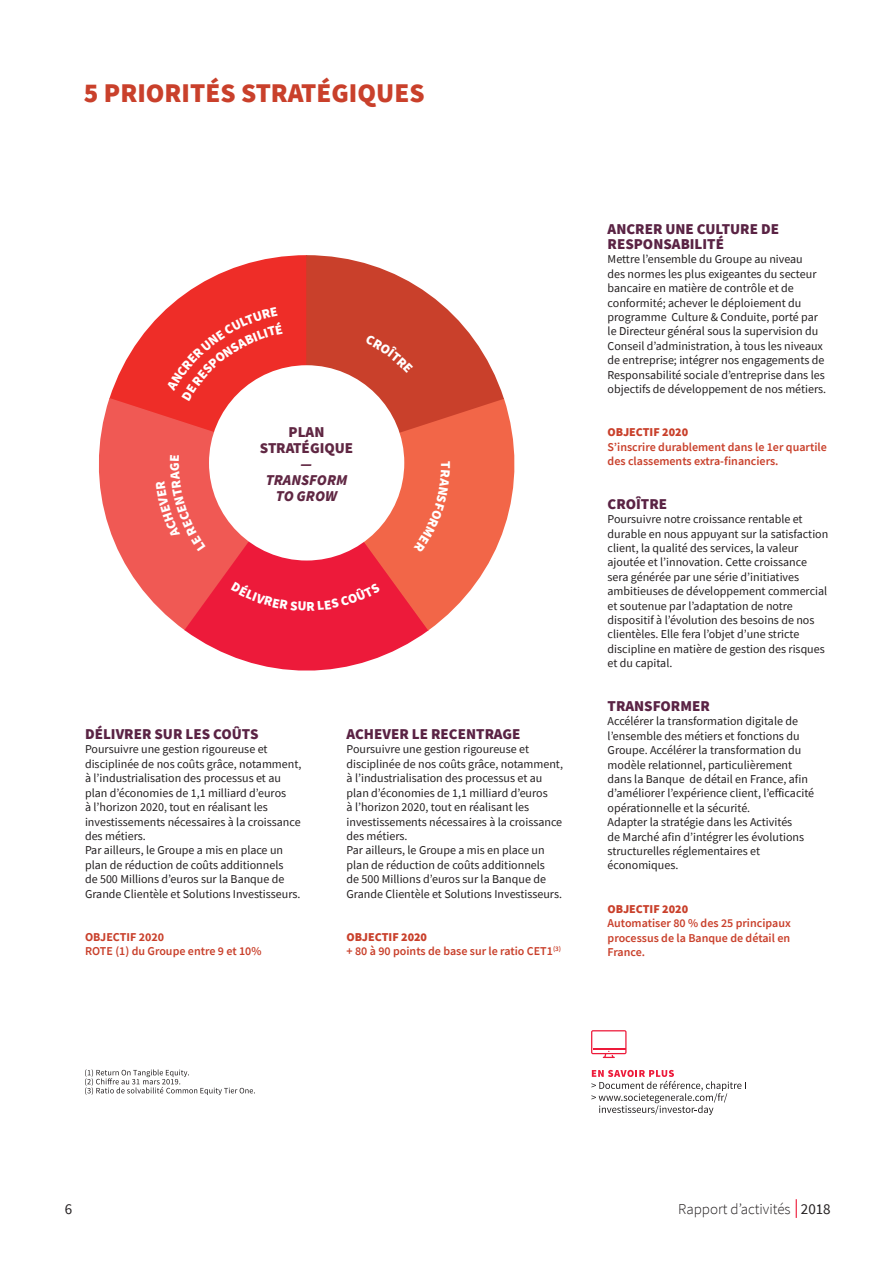
<style>
.page{position:relative;width:893px;height:1263px;background:#fff}
.page>*{position:absolute;margin:0;border:0;box-sizing:border-box;transform-origin:0 0}
.t1{font:900 27px "Source Sans Pro";color:#c9402b}
.t2{font:900 15px "Source Sans Pro";color:#5a2344}
.t3{font:300 15px "Source Sans Pro";color:#231f20}
.t4{font:italic 900 15px/16px "Source Sans Pro";color:#602743;text-align:center}
.t5{font:900 15px/16px "Source Sans Pro";color:#602743;text-align:center}
.t6{font:15px "Source Sans Pro";color:#231f20}
.t7{font:900 13.5px "Source Sans Pro";color:#fff}
.t8{font:12px/14.4px "Source Sans Pro";color:#231f20}
.t9{font:600 12px/14.4px "Source Sans Pro";color:#c9402b}
.t10{font:900 12px "Source Sans Pro";color:#c9402b}
.t11{font:700 12px "Source Sans Pro";color:#c9402b}
.s1{font-weight:400}
</style>
<div class="page">
<svg style="left:796px;top:1199px;width:1px;height:19px"></svg>
<svg style="left:99px;top:400px;width:85px;height:230px"></svg>
<svg style="left:184px;top:552px;width:245px;height:119px;fill:#ed1a3a"></svg>
<svg style="left:306px;top:399px;width:209px;height:231px"></svg>
<svg style="left:591px;top:1070px;width:155px;height:45px"></svg>
<svg style="left:591px;top:1030px;width:35px;height:28px"></svg>
<svg style="left:85px;top:1069px;width:170px;height:26px"></svg>
<div style="left:231px;top:582px;width:149px;height:29px;background:#ed1a3a"></div>
<svg style="left:109px;top:255px;width:395px;height:297px"></svg>
<p class="t1" style="left:84px;top:74px;width:342px">5 PRIORITÉS STRATÉGIQUES</p>
<p class="t5" style="left:260px;top:423px;width:95px">PLAN<br>STRATÉGIQUE</p>
<p class="t4" style="left:266px;top:455px;width:83px">—<br>TRANSFORM<br>TO GROW</p>
<p class="t7" style="left:455px;top:461px;width:9px;rotate:90deg">T</p>
<p class="t2" style="left:85px;top:724px;width:175px">DÉLIVRER SUR LES COÛTS</p>
<p class="t8" style="left:85px;top:742px;width:218px">Poursuivre une gestion rigoureuse et disciplinée de nos coûts grâce, notamment, à l’industrialisation des processus et au plan d’économies de 1,1 milliard d’euros<br>à l’horizon 2020, tout en réalisant les investissements nécessaires à la croissance des métiers.</p>
<p class="t8" style="left:85px;top:843px;width:217px">Par ailleurs, le Groupe a mis en place un plan de réduction de coûts additionnels<br>de 500 Millions d’euros sur la Banque de Grande Clientèle et Solutions Investisseurs.</p>
<p class="t11" style="left:85px;top:928px;width:81px">OBJECTIF 2020</p>
<p class="t9" style="left:85px;top:944px;width:178px">ROTE (1) du Groupe entre 9 et 10%</p>
<p class="t2" style="left:347px;top:724px;width:176px">ACHEVER LE RECENTRAGE</p>
<p class="t8" style="left:347px;top:742px;width:218px">Poursuivre une gestion rigoureuse et disciplinée de nos coûts grâce, notamment, à l’industrialisation des processus et au plan d’économies de 1,1 milliard d’euros<br>à l’horizon 2020, tout en réalisant les investissements nécessaires à la croissance des métiers.</p>
<p class="t8" style="left:347px;top:843px;width:217px">Par ailleurs, le Groupe a mis en place un plan de réduction de coûts additionnels<br>de 500 Millions d’euros sur la Banque de Grande Clientèle et Solutions Investisseurs.</p>
<p class="t10" style="left:347px;top:928px;width:82px">OBJECTIF 2020</p>
<p class="t9" style="left:347px;top:944px;width:216px">+ 80 à 90 points de base sur le ratio CET1<sup>(3)</sup></p>
<p class="t2" style="left:608px;top:219px;width:173px">ANCRER UNE CULTURE DE</p>
<p class="t2" style="left:608px;top:234px;width:118px">RESPONSABILITÉ</p>
<p class="t8" style="left:608px;top:252px;width:220px">Mettre l’ensemble du Groupe au niveau<br>des normes les plus exigeantes du secteur bancaire en matière de contrôle et de conformité; achever le déploiement du programme Culture &amp; Conduite, porté par le Directeur général sous la supervision du Conseil d’administration, à tous les niveaux de entreprise; intégrer nos engagements de Responsabilité sociale d’entreprise dans les objectifs de développement de nos métiers.</p>
<p class="t10" style="left:608px;top:424px;width:82px">OBJECTIF 2020</p>
<p class="t9" style="left:608px;top:439px;width:221px">S’inscrire durablement dans le 1er quartile des classements extra-financiers.</p>
<p class="t2" style="left:608px;top:493px;width:61px">CROÎTRE</p>
<p class="t8" style="left:608px;top:512px;width:222px">Poursuivre notre croissance rentable et durable en nous appuyant sur la satisfaction client, la qualité des services, la valeur ajoutée et l’innovation. Cette croissance sera générée par une série d’initiatives ambitieuses de développement commercial et soutenue par l’adaptation de notre dispositif à l’évolution des besoins de nos clientèles. Elle fera l’objet d’une stricte discipline en matière de gestion des risques et du capital.</p>
<p class="t2" style="left:608px;top:696px;width:104px">TRANSFORMER</p>
<p class="t8" style="left:608px;top:714px;width:208px">Accélérer la transformation digitale de l’ensemble des métiers et fonctions du Groupe. Accélérer la transformation du modèle relationnel, particulièrement dans la Banque de détail en France, afin d’améliorer l’expérience client, l’efficacité opérationnelle et la sécurité.</p>
<p class="t8" style="left:608px;top:815px;width:198px">Adapter la stratégie dans les Activités de Marché afin d’intégrer les évolutions structurelles réglementaires et économiques.</p>
<p class="t10" style="left:608px;top:900px;width:82px">OBJECTIF 2020</p>
<p class="t9" style="left:608px;top:916px;width:185px;text-align:justify">Automatiser 80 % des 25 principaux processus de la Banque de détail en France.</p>
<p class="t6" style="left:65px;top:1199px;width:9px">6</p>
<p class="t3" style="left:678px;top:1199px;width:154px">Rapport d’activités <span class="s1">2018</span></p>
</div>
